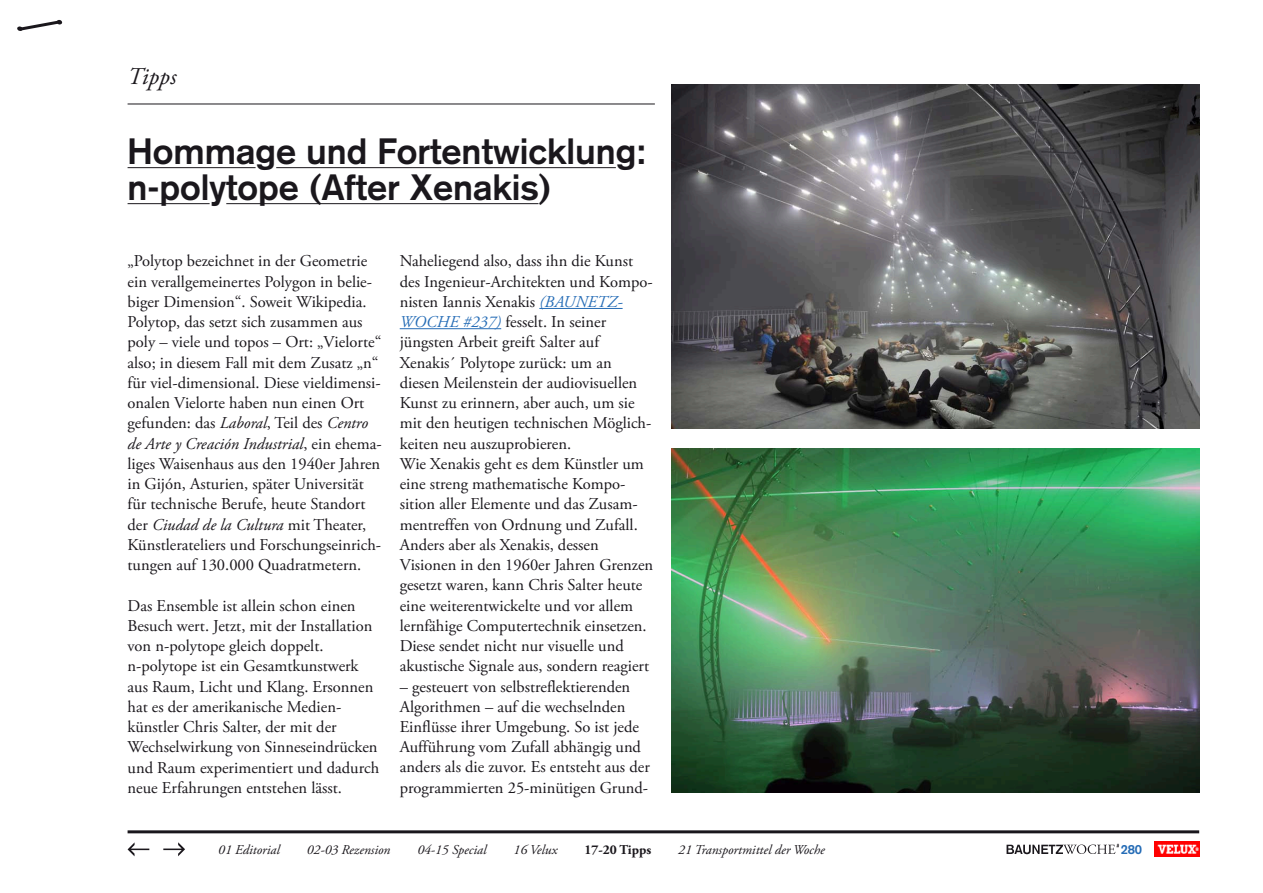
<style>
.page{position:relative;width:1263px;height:893px;background:#fff}
.page>*{position:absolute;margin:0;border:0;box-sizing:border-box;transform-origin:0 0}
.t1{font:700 36px/36px "Akzidenz Grotesk";color:#1a171c}
.t2{font:italic 24px "Adobe Garamond Pro";color:#1a171c}
.t3{font:16.5px/20.2px "Adobe Garamond Pro";color:#1a171c}
.t4{font:italic 16.5px "Adobe Garamond Pro";color:#256cb6}
.t5{font:italic 13.5px "Adobe Garamond Pro";color:#1a171c}
.t6{font:700 13.5px "Adobe Garamond Pro";color:#1a171c}
.t7{font:700 13.05px "Akzidenz Grotesk";color:#256cb6}
.s1{font-style:italic}
.s2{font-style:italic;color:#256cb6}
</style>
<div class="page">
<hr style="left:128px;top:830px;width:1071px;height:3px;background:#1a171c">
<svg style="left:128px;top:842px;width:21px;height:14px"></svg>
<svg style="left:163px;top:842px;width:22px;height:14px"></svg>
<svg style="left:17px;top:20px;width:46px;height:11px"></svg>
<svg style="left:1006px;top:844px;width:113px;height:10px"></svg>
<img style="left:1155px;top:842px;width:44px;height:14px">
<hr style="left:128px;top:167px;width:128px;height:1px;background:#1a171c">
<hr style="left:276px;top:167px;width:340px;height:1px;background:#1a171c">
<hr style="left:128px;top:203px;width:82px;height:1px;background:#1a171c">
<hr style="left:226px;top:203px;width:312px;height:1px;background:#1a171c">
<hr style="left:128px;top:104px;width:527px;height:1px;background:#1a171c">
<hr style="left:539px;top:308px;width:84px;height:1px;background:#256cb6">
<hr style="left:400px;top:328px;width:101px;height:1px;background:#256cb6">
<img style="left:672px;top:449px;width:527px;height:344px">
<img style="left:672px;top:84px;width:527px;height:344px">
<h2 class="t2" style="left:128px;top:62px;width:50px">Tipps</h2>
<h1 class="t1" style="left:128px;top:133px;width:520px">Hommage und Fortentwicklung: n-polytope (After Xenakis)</h1>
<p class="t3" style="left:128px;top:252px;width:256px">„Polytop bezeichnet in der Geometrie ein verallgemeinertes Polygon in belie&shy;biger Dimension“. Soweit Wikipedia.<br>Polytop, das setzt sich zusammen aus poly – viele und topos – Ort: „Vielorte“ also; in diesem Fall mit dem Zusatz „n“ für viel-dimensional. Diese vieldimensi&shy;onalen Vielorte haben nun einen Ort gefunden: das <span class="s1">Laboral</span>, Teil des <span class="s1">Centro de Arte y Creación Industrial</span>, ein ehema&shy;liges Waisenhaus aus den 1940er Jahren in Gijón, Asturien, später Universität für technische Berufe, heute Standort der <span class="s1">Ciudad de la Cultura</span> mit Theater, Künstlerateliers und Forschungseinrich&shy;tungen auf 130.000 Quadratmetern.</p>
<p class="t3" style="left:128px;top:596px;width:253px">Das Ensemble ist allein schon einen Besuch wert. Jetzt, mit der Installation von n-polytope gleich doppelt. n-polytope ist ein Gesamtkunstwerk aus Raum, Licht und Klang. Ersonnen hat es der amerikanische Medien&shy;künstler Chris Salter, der mit der Wechselwirkung von Sinneseindrücken und Raum experimentiert und dadurch neue Erfahrungen entstehen lässt.</p>
<p class="t3" style="left:400px;top:252px;width:255px">Naheliegend also, dass ihn die Kunst des Ingenieur-Architekten und Kompo&shy;nisten Iannis Xenakis <span class="s2">(BAUNETZ</span></p>
<p class="t4" style="left:617px;top:292px;width:7px">-</p>
<p class="t3" style="left:400px;top:312px;width:255px;text-indent:63px"><span class="s2">#237)</span> fesselt. In seiner jüngsten Arbeit greift Salter auf Xenakis´ Polytope zurück: um an diesen Meilenstein der audiovisuellen Kunst zu erinnern, aber auch, um sie mit den heutigen technischen Möglich&shy;keiten neu auszuprobieren.<br>Wie Xenakis geht es dem Künstler um eine streng mathematische Kompo&shy;sition aller Elemente und das Zusam&shy;mentreffen von Ordnung und Zufall.<br>Anders aber als Xenakis, dessen Visionen in den 1960er Jahren Grenzen gesetzt waren, kann Chris Salter heute eine weiterentwickelte und vor allem lernfähige Computertechnik einsetzen.<br>Diese sendet nicht nur visuelle und akustische Signale aus, sondern reagiert</p>
<p class="t3" style="left:400px;top:677px;width:252px">– gesteuert von selbstreflektierenden Algorithmen – auf die wechselnden Einflüsse ihrer Umgebung. So ist jede Aufführung vom Zufall abhängig und anders als die zuvor. Es entsteht aus der programmierten 25-minütigen Grund-</p>
<p class="t4" style="left:400px;top:312px;width:13px">WOCHE</p>
<p class="t5" style="left:218px;top:841px;width:63px">01 Editorial</p>
<p class="t5" style="left:307px;top:841px;width:85px">02-03 Rezension</p>
<p class="t5" style="left:417px;top:841px;width:71px">04-15 Special</p>
<p class="t5" style="left:514px;top:841px;width:45px">16 Velux</p>
<p class="t6" style="left:584px;top:841px;width:68px">17-20 Tipps</p>
<p class="t5" style="left:678px;top:841px;width:149px">21 Transportmittel der Woche</p>
<p class="t7" style="left:1121px;top:841px;width:23px">280</p>
</div>
